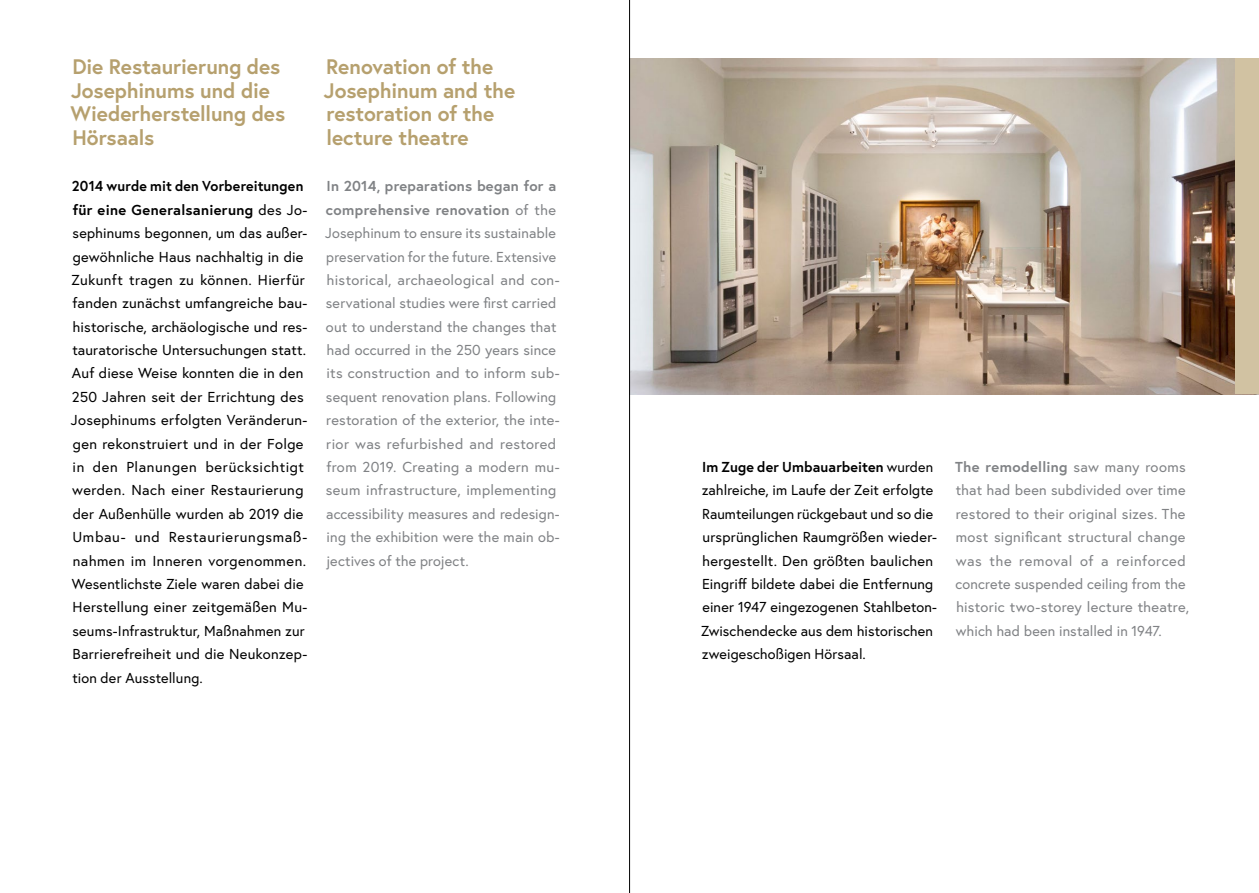
<style>
.page{position:relative;width:1259px;height:893px;background:#fff}
.page>*{position:absolute;margin:0;border:0;box-sizing:border-box;transform-origin:0 0}
.t1{font:700 21px/23.4px "Europa Austria";letter-spacing:-.005em;color:#b6a06e}
.t2{font:14.4px/23.4px "Europa Austria";letter-spacing:.015em;color:#000}
.t3{font:14.4px/23.4px "Europa Austria";letter-spacing:.015em;color:#808285}
.s1{font-weight:700}
</style>
<div class="page">
<img style="left:630px;top:58px;width:605px;height:336px">
<div style="left:1235px;top:58px;width:24px;height:336px;background:#d1c2a2"></div>
<hr style="left:629px;top:0;width:1px;height:893px;background:#000">
<h1 class="t1" style="left:70px;top:55px;width:216px">Die Restaurierung des<br>Josephinums und die<br>Wiederherstellung des<br>Hörsaals</h1>
<p class="t2" style="left:71px;top:174px;width:238px"><span class="s1">2014 wurde mit den Vorbereitungen für eine Generalsanierung</span> des Jo&shy;sephinums begonnen, um das außer&shy;gewöhnliche Haus nachhaltig in die Zukunft tragen zu können. Hierfür fanden zunächst umfangreiche bau&shy;historische, archäologische und res&shy;tauratorische Untersuchungen statt.<br>Auf diese Weise konnten die in den 250 Jahren seit der Errichtung des Josephinums erfolgten Veränderun&shy;gen rekonstruiert und in der Folge in den Planungen berücksichtigt werden. Nach einer Restaurierung der Außenhülle wurden ab 2019 die Umbau- und Restaurierungsmaß&shy;nahmen im Inneren vorgenommen.<br>Wesentlichste Ziele waren dabei die Herstellung einer zeitgemäßen Mu&shy;seums-Infrastruktur, Maßnahmen zur Barrierefreiheit und die Neukonzep&shy;tion der Ausstellung.</p>
<h1 class="t1" style="left:324px;top:55px;width:193px">Renovation of the<br>Josephinum and the restoration of the lecture theatre</h1>
<p class="t3" style="left:325px;top:174px;width:236px"><span class="s1">In 2014, preparations began for a comprehensive renovation</span> of the Josephinum to ensure its sustainable preservation for the future. Extensive historical, archaeological and con&shy;servational studies were first carried out to understand the changes that had occurred in the 250 years since its construction and to inform sub&shy;sequent renovation plans. Following restoration of the exterior, the inte&shy;rior was refurbished and restored from 2019. Creating a modern mu&shy;seum infrastructure, implementing accessibility measures and redesign&shy;ing the exhibition were the main ob&shy;jectives of the project.</p>
<p class="t2" style="left:701px;top:455px;width:238px"><span class="s1">Im Zuge der Umbauarbeiten</span> wurden zahlreiche, im Laufe der Zeit erfolgte Raumteilungen rückgebaut und so die ursprünglichen Raumgrößen wieder&shy;hergestellt. Den größten baulichen Eingriff bildete dabei die Entfernung einer 1947 eingezogenen Stahlbeton-Zwischendecke aus dem historischen zweigeschoßigen Hörsaal.</p>
<p class="t3" style="left:955px;top:455px;width:235px"><span class="s1">The remodelling</span> saw many rooms that had been subdivided over time restored to their original sizes. The most significant structural change was the removal of a reinforced concrete suspended ceiling from the historic two-storey lecture theatre, which had been installed in 1947.</p>
</div>
